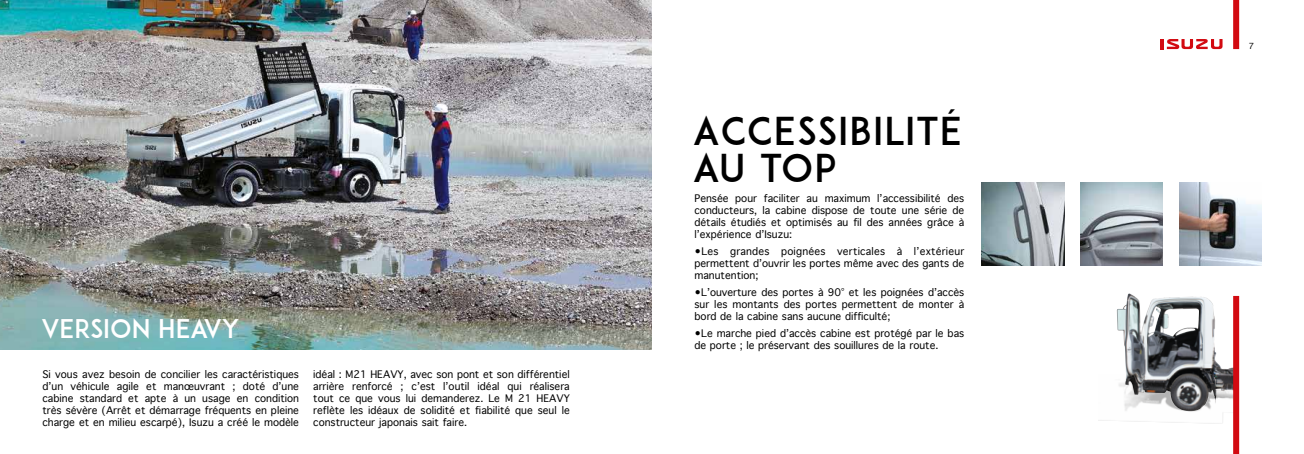
<style>
.page{position:relative;width:1304px;height:454px;background:#fff}
.page>*{position:absolute;margin:0;border:0;box-sizing:border-box;transform-origin:0 0}
.t1{font:38px/37px "ADAM.CGPRO";letter-spacing:.03em;color:#000}
.t2{font:25.5px "ADAM.CGPRO";color:#fff}
.t3{font:10px/12px "Geneva";color:#000;text-align:justify}
.t4{font:8px "Geneva";color:#000}
</style>
<div class="page">
<img style="left:982px;top:183px;width:82px;height:82px">
<img style="left:1179px;top:183px;width:82px;height:82px">
<img style="left:1081px;top:183px;width:82px;height:82px">
<img style="left:1099px;top:411px;width:124px;height:13px">
<img style="left:1117px;top:294px;width:119px;height:117px">
<img style="left:0;top:0;width:652px;height:349px">
<svg style="left:1161px;top:39px;width:61px;height:10px"></svg>
<div style="left:1233px;top:0;width:6px;height:49px;background:#d20a11"></div>
<div style="left:1233px;top:296px;width:6px;height:158px;background:#d20a11"></div>
<h2 class="t2" style="left:42px;top:313px;width:199px">VERSION HEAVY</h2>
<p class="t3" style="left:43px;top:368px;width:258px">Si vous avez besoin de concilier les caractéristiques d’un véhicule agile et manœuvrant ; doté d’une cabine standard et apte à un usage en condition très sévère (Arrêt et démarrage fréquents en pleine charge et en milieu escarpé), Isuzu a créé le modèle</p>
<p class="t3" style="left:313px;top:368px;width:258px">idéal : M21 HEAVY, avec son pont et son différentiel arrière renforcé ; c’est l’outil idéal qui réalisera tout ce que vous lui demanderez. Le M 21 HEAVY reflète les idéaux de solidité et fiabilité que seul le constructeur japonais sait faire.</p>
<h1 class="t1" style="left:693px;top:112px;width:270px">ACCESSIBILITÉ<br>AU TOP</h1>
<p class="t3" style="left:694px;top:193px;width:271px">Pensée pour faciliter au maximum l’accessibilité des conducteurs, la cabine dispose de toute une série de détails étudiés et optimisés au fil des années grâce à l’expérience d’Isuzu:</p>
<p class="t3" style="left:694px;top:246px;width:271px">•Les grandes poignées verticales à l’extérieur permettent d’ouvrir les portes même avec des gants de manutention;</p>
<p class="t3" style="left:694px;top:287px;width:271px">•L’ouverture des portes à 90° et les poignées d’accès sur les montants des portes permettent de monter à bord de la cabine sans aucune difficulté;</p>
<p class="t3" style="left:694px;top:328px;width:271px">•Le marche pied d’accès cabine est protégé par le bas de porte ; le préservant des souillures de la route.</p>
<p class="t4" style="left:1249px;top:42px;width:7px">7</p>
</div>
